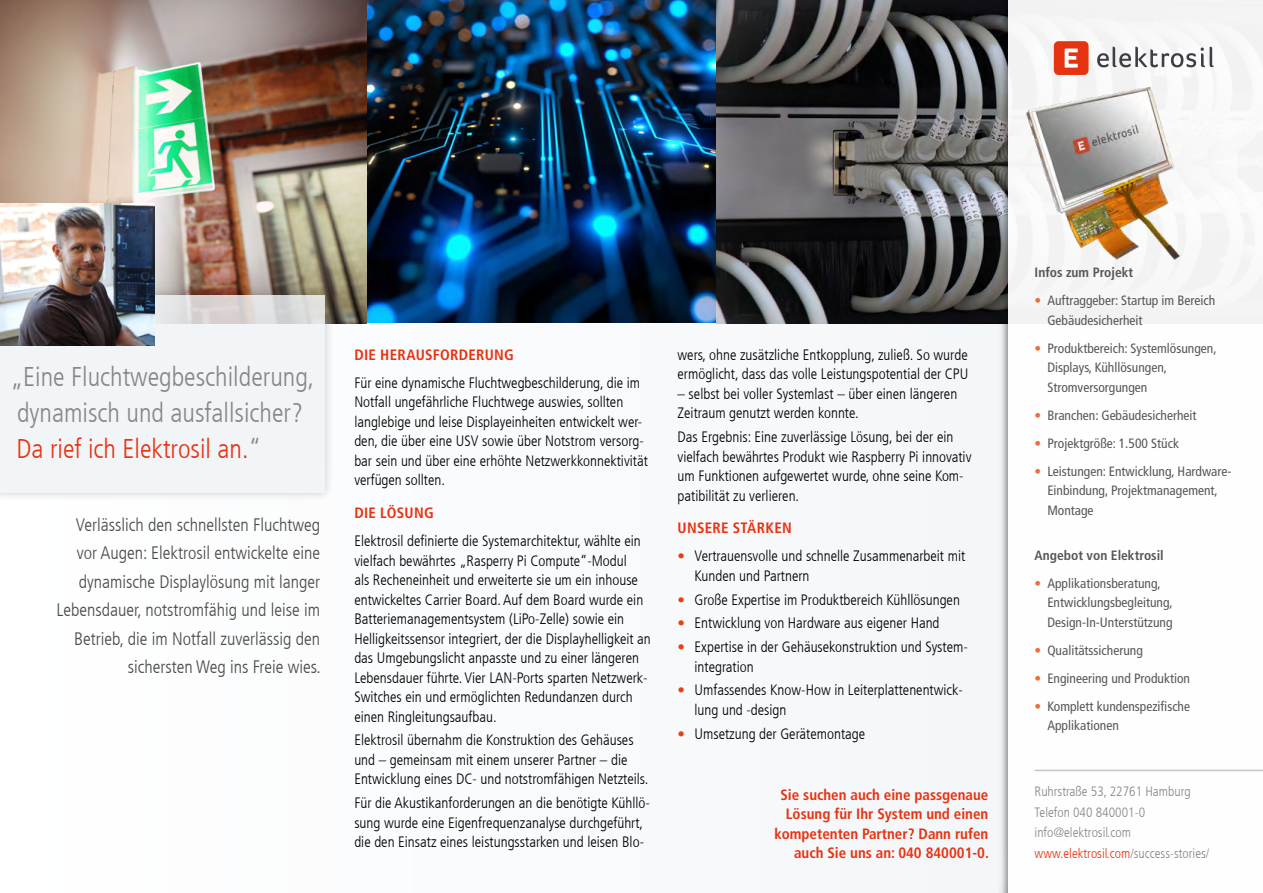
<style>
.page{position:relative;width:1263px;height:893px;background:#f9fafc}
.page>*{position:absolute;margin:0;border:0;box-sizing:border-box;transform-origin:0 0}
.t1{font:300 condensed 27px/36px "Frutiger LT Com";color:#878787}
.t2{font:300 condensed 18px/28.5px "Frutiger LT Com";color:#4a4a49;text-align:right}
.t3{font:300 condensed 15px/19.5px "Frutiger LT Com";color:#000}
.t4{font:700 condensed 15px/19.5px "Frutiger LT Com";color:#e63312;text-align:right}
.t5{font:700 condensed 15px "Frutiger LT Com";letter-spacing:.02em;color:#e63312}
.t6{font:condensed 13.5px/19.5px "Frutiger LT Com";color:#575756}
.t7{font:300 condensed 13.5px/20.4px "Frutiger LT Com";color:#878787}
.t8{font:700 condensed 13.5px "Frutiger LT Com";color:#575756}
.s1{color:#e63312}
.s2{color:#e74011}
.s3{color:#ed6d3a}
</style>
<div class="page">
<img style="left:716px;top:0;width:282px;height:323px">
<img style="left:366px;top:0;width:350px;height:323px">
<img style="left:0;top:0;width:366px;height:323px">
<div style="left:998px;top:0;width:265px;height:893px;background:#000;opacity:.75"></div>
<div style="left:1008px;top:0;width:255px;height:893px;background:#fff"></div>
<hr style="left:1035px;top:770px;width:228px;height:1px;background:#c6c6c6">
<div style="left:0;top:285px;width:334px;height:217px;background:#000;opacity:.25"></div>
<div style="left:0;top:295px;width:324px;height:197px;background:#f0f4f7"></div>
<div style="left:1054px;top:41px;width:34px;height:34px;background:#e63312;border-radius:5px"></div>
<svg style="left:1097px;top:47px;width:116px;height:20px"></svg>
<svg style="left:1065px;top:49px;width:13px;height:19px"></svg>
<img style="left:0;top:204px;width:154px;height:142px">
<img style="left:1022px;top:82px;width:162px;height:188px">
<h1 class="t1" style="left:10px;top:359px;width:305px">„Eine Fluchtwegbeschilderung, dynamisch und ausfallsicher?<br><span class="s1">Da rief ich Elektrosil an.</span>“</h1>
<p class="t2" style="left:56px;top:510px;width:266px">Verlässlich den schnellsten Fluchtweg vor Augen: Elektrosil entwickelte eine dynamische Displaylösung mit langer Lebensdauer, notstromfähig und leise im Betrieb, die im Notfall zuverlässig den sichersten Weg ins Freie wies.</p>
<p class="t5" style="left:354px;top:346px;width:161px">DIE HERAUSFORDERUNG</p>
<p class="t3" style="left:354px;top:373px;width:295px">Für eine dynamische Fluchtwegbeschilderung, die im Notfall ungefährliche Fluchtwege auswies, sollten langlebige und leise Displayeinheiten entwickelt wer&shy;den, die über eine USV sowie über Notstrom versorg&shy;bar sein und über eine erhöhte Netzwerkkonnektivität verfügen sollten.</p>
<p class="t4" style="left:354px;top:503px;width:81px">DIE LÖSUNG</p>
<p class="t3" style="left:354px;top:531px;width:298px">Elektrosil definierte die Systemarchitektur, wählte ein vielfach bewährtes „Rasperry Pi Compute“-Modul<br>als Recheneinheit und erweiterte sie um ein inhouse entwickeltes Carrier Board. Auf dem Board wurde ein Batteriemanagementsystem (LiPo-Zelle) sowie ein Helligkeitssensor integriert, der die Displayhelligkeit an das Umgebungslicht anpasste und zu einer längeren Lebensdauer führte. Vier LAN-Ports sparten Netzwerk-Switches ein und ermöglichten Redundanzen durch einen Ringleitungsaufbau.</p>
<p class="t3" style="left:354px;top:731px;width:295px">Elektrosil übernahm die Konstruktion des Gehäuses und – gemeinsam mit einem unserer Partner – die<br>Entwicklung eines DC- und notstromfähigen Netzteils.</p>
<p class="t3" style="left:354px;top:793px;width:297px">Für die Akustikanforderungen an die benötigte Kühllö&shy;sung wurde eine Eigenfrequenzanalyse durchgeführt, die den Einsatz eines leistungsstarken und leisen Blo-</p>
<p class="t3" style="left:677px;top:345px;width:292px">wers, ohne zusätzliche Entkopplung, zuließ. So wurde ermöglicht, dass das volle Leistungspotential der CPU</p>
<p class="t3" style="left:677px;top:384px;width:281px">– selbst bei voller Systemlast – über einen längeren<br>Zeitraum genutzt werden konnte.</p>
<p class="t3" style="left:677px;top:427px;width:295px">Das Ergebnis: Eine zuverlässige Lösung, bei der ein vielfach bewährtes Produkt wie Raspberry Pi innovativ um Funktionen aufgewertet wurde, ohne seine Kom&shy;patibilität zu verlieren.</p>
<p class="t5" style="left:677px;top:519px;width:116px">UNSERE STÄRKEN</p>
<p class="t3" style="left:694px;top:547px;width:272px;text-indent:-17px"><span class="s2">•</span> Vertrauensvolle und schnelle Zusammenarbeit mit<br>Kunden und Partnern</p>
<p class="t3" style="left:677px;top:590px;width:284px"><span class="s2">•</span> Große Expertise im Produktbereich Kühllösungen</p>
<p class="t3" style="left:677px;top:614px;width:264px"><span class="s2">•</span> Entwicklung von Hardware aus eigener Hand</p>
<p class="t3" style="left:694px;top:637px;width:275px;text-indent:-17px"><span class="s2">•</span> Expertise in der Gehäusekonstruktion und System&shy;integration</p>
<p class="t3" style="left:694px;top:681px;width:270px;text-indent:-17px"><span class="s2">•</span> Umfassendes Know-How in Leiterplattenentwick&shy;lung und -design</p>
<p class="t3" style="left:677px;top:724px;width:189px"><span class="s2">•</span> Umsetzung der Gerätemontage</p>
<p class="t4" style="left:774px;top:785px;width:216px">Sie suchen auch eine passgenaue<br>Lösung für Ihr System und einen kompetenten Partner? Dann rufen auch Sie uns an: 040 840001-0.</p>
<p class="t8" style="left:1035px;top:264px;width:100px">Infos zum Projekt</p>
<p class="t6" style="left:1047px;top:291px;width:169px;text-indent:-13px"><span class="s3">•</span> Auftraggeber: Startup im Bereich<br>Gebäudesicherheit</p>
<p class="t6" style="left:1047px;top:338px;width:171px;text-indent:-13px"><span class="s3">•</span> Produktbereich: Systemlösungen,<br>Displays, Kühllösungen,<br>Stromversorgungen</p>
<p class="t6" style="left:1035px;top:405px;width:163px"><span class="s3">•</span> Branchen: Gebäudesicherheit</p>
<p class="t6" style="left:1035px;top:433px;width:146px"><span class="s3">•</span> Projektgröße: 1.500 Stück</p>
<p class="t6" style="left:1047px;top:461px;width:185px;text-indent:-13px"><span class="s3">•</span> Leistungen: Entwicklung, Hardware-<br>Einbindung, Projektmanagement,<br>Montage</p>
<p class="t8" style="left:1035px;top:547px;width:131px">Angebot von Elektrosil</p>
<p class="t6" style="left:1047px;top:573px;width:127px;text-indent:-13px"><span class="s3">•</span> Applikationsberatung,<br>Entwicklungsbegleitung,<br>Design-In-Unterstützung</p>
<p class="t6" style="left:1035px;top:640px;width:110px"><span class="s3">•</span> Qualitätssicherung</p>
<p class="t6" style="left:1035px;top:668px;width:157px"><span class="s3">•</span> Engineering und Produktion</p>
<p class="t6" style="left:1047px;top:696px;width:144px;text-indent:-13px"><span class="s3">•</span> Komplett kundenspezifische<br>Applikationen</p>
<p class="t7" style="left:1035px;top:782px;width:176px">Ruhrstraße 53, 22761 Hamburg<br>Telefon 040 840001-0 info@elektrosil.com <span class="s1">www.elektrosil.com</span>/success-stories/</p>
</div>
